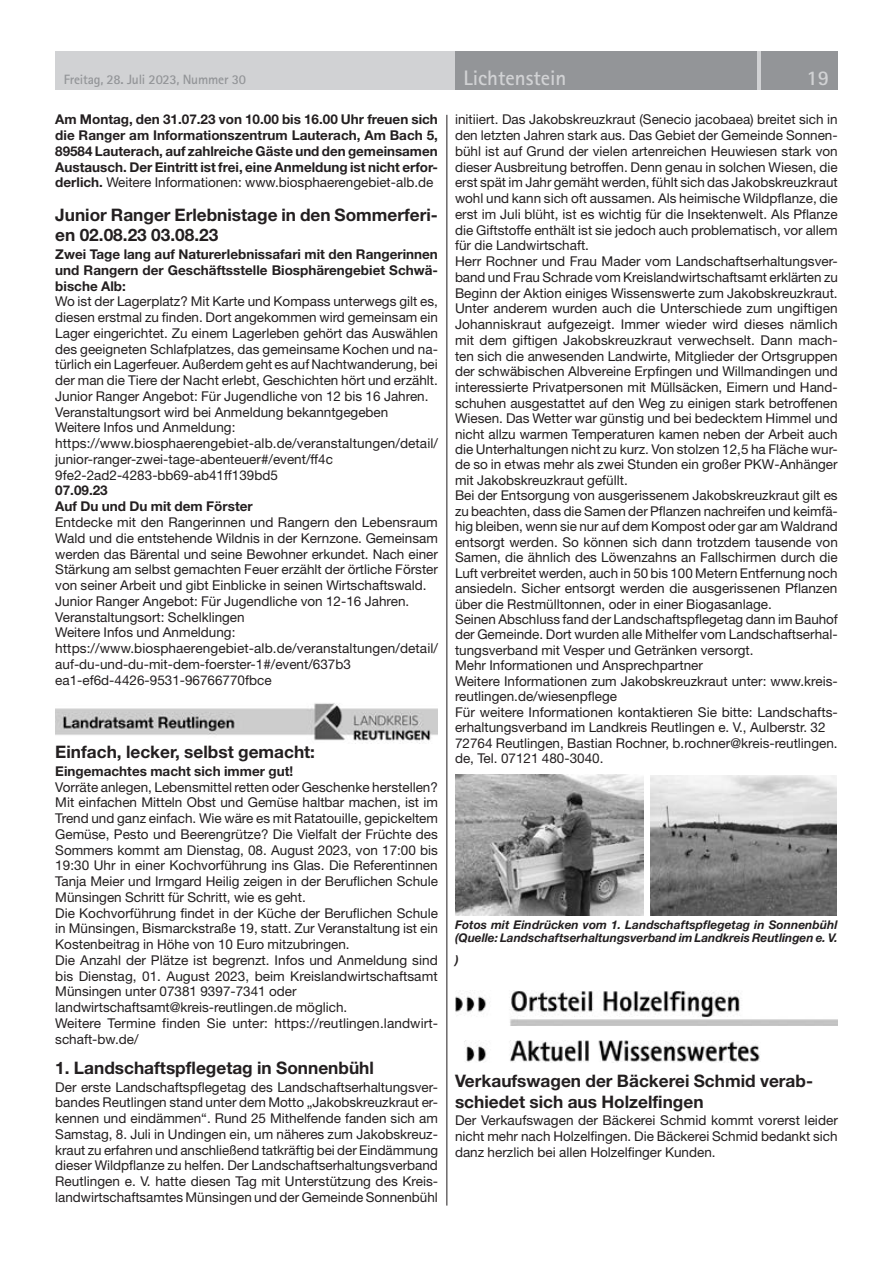
<style>
.page{position:relative;width:893px;height:1263px;background:#fff}
.page>*{position:absolute;margin:0;border:0;box-sizing:border-box;transform-origin:0 0}
.t1{font:700 21px "Rotis Sans Serif Std";color:#d1d2d4}
.t2{font:700 17.25px/20.5px "Helvetica Neue LT Std";color:#231f20}
.t3{font:13.5px/15.8px "Helvetica Neue LT Std";color:#231f20}
.t4{font:700 13.5px/15.8px "Helvetica Neue LT Std";color:#231f20;text-align:justify}
.t5{font:700 13.5px "Rotis Sans Serif Std";letter-spacing:-.015em;color:#939598}
.t6{font:italic 700 12px/13px "Helvetica Neue LT Std";color:#231f20}
.s1{font-weight:400}
</style>
<div class="page">
<div style="left:55px;top:51px;width:783px;height:38px;background:#d1d2d4"></div>
<div style="left:761px;top:51px;width:77px;height:38px;background:#939598"></div>
<div style="left:455px;top:51px;width:302px;height:38px;background:#939598"></div>
<hr style="left:446px;top:115px;width:1px;height:1090px;background:#231f20">
<img style="left:55px;top:703px;width:383px;height:41px">
<img style="left:456px;top:775px;width:187px;height:141px">
<img style="left:650px;top:776px;width:187px;height:140px">
<img style="left:455px;top:991px;width:383px;height:35px">
<img style="left:464px;top:1040px;width:296px;height:22px">
<p class="t5" style="left:64px;top:71px;width:184px">Freitag, 28. Juli 2023, Nummer 30</p>
<h1 class="t1" style="left:463px;top:65px;width:105px">Lichtenstein</h1>
<h1 class="t1" style="left:807px;top:65px;width:24px">19</h1>
<p class="t4" style="left:55px;top:111px;width:384px">Am Montag, den 31.07.23 von 10.00 bis 16.00 Uhr freuen sich die Ranger am Informationszentrum Lauterach, Am Bach 5, 89584 Lauterach, auf zahlreiche Gäste und den gemeinsamen Austausch. Der Eintritt ist frei, eine Anmeldung ist nicht erfor&shy;derlich. <span class="s1">Weitere Informationen: www.biosphaerengebiet-alb.de</span></p>
<p class="t2" style="left:55px;top:204px;width:384px">Junior Ranger Erlebnistage in den Sommerferi&shy;en 02.08.23 03.08.23</p>
<p class="t4" style="left:55px;top:246px;width:384px">Zwei Tage lang auf Naturerlebnissafari mit den Rangerinnen und Rangern der Geschäftsstelle Biosphärengebiet Schwä&shy;bische Alb:</p>
<p class="t3" style="left:55px;top:294px;width:384px">Wo ist der Lagerplatz? Mit Karte und Kompass unterwegs gilt es, diesen erstmal zu finden. Dort angekommen wird gemeinsam ein Lager eingerichtet. Zu einem Lagerleben gehört das Auswählen des geeigneten Schlafplatzes, das gemeinsame Kochen und na&shy;türlich ein Lagerfeuer. Außerdem geht es auf Nachtwanderung, bei der man die Tiere der Nacht erlebt, Geschichten hört und erzählt.<br>Junior Ranger Angebot: Für Jugendliche von 12 bis 16 Jahren.<br>Veranstaltungsort wird bei Anmeldung bekanntgegeben<br>Weitere Infos und Anmeldung: https://www.biosphaerengebiet-alb.de/veranstaltungen/detail/ junior-ranger-zwei-tage-abenteuer#/event/ff4c 9fe2-2ad2-4283-bb69-ab41ff139bd5</p>
<p class="t4" style="left:55px;top:482px;width:199px">07.09.23<br>Auf Du und Du mit dem Förster</p>
<p class="t3" style="left:55px;top:514px;width:384px">Entdecke mit den Rangerinnen und Rangern den Lebensraum Wald und die entstehende Wildnis in der Kernzone. Gemeinsam werden das Bärental und seine Bewohner erkundet. Nach einer Stärkung am selbst gemachten Feuer erzählt der örtliche Förster von seiner Arbeit und gibt Einblicke in seinen Wirtschaftswald.<br>Junior Ranger Angebot: Für Jugendliche von 12-16 Jahren.<br>Veranstaltungsort: Schelklingen<br>Weitere Infos und Anmeldung: https://www.biosphaerengebiet-alb.de/veranstaltungen/detail/ auf-du-und-du-mit-dem-foerster-1#/event/637b3 ea1-ef6d-4426-9531-96766770fbce</p>
<p class="t3" style="left:455px;top:112px;width:384px">initiiert. Das Jakobskreuzkraut (Senecio jacobaea) breitet sich in den letzten Jahren stark aus. Das Gebiet der Gemeinde Sonnen&shy;bühl ist auf Grund der vielen artenreichen Heuwiesen stark von dieser Ausbreitung betroffen. Denn genau in solchen Wiesen, die erst spät im Jahr gemäht werden, fühlt sich das Jakobskreuzkraut wohl und kann sich oft aussamen. Als heimische Wildpflanze, die erst im Juli blüht, ist es wichtig für die Insektenwelt. Als Pflanze die Giftstoffe enthält ist sie jedoch auch problematisch, vor allem für die Landwirtschaft.<br>Herr Rochner und Frau Mader vom Landschaftserhaltungsver&shy;band und Frau Schrade vom Kreislandwirtschaftsamt erklärten zu Beginn der Aktion einiges Wissenswerte zum Jakobskreuzkraut.<br>Unter anderem wurden auch die Unterschiede zum ungiftigen Johanniskraut aufgezeigt. Immer wieder wird dieses nämlich mit dem giftigen Jakobskreuzkraut verwechselt. Dann mach&shy;ten sich die anwesenden Landwirte, Mitglieder der Ortsgruppen der schwäbischen Albvereine Erpfingen und Willmandingen und interessierte Privatpersonen mit Müllsäcken, Eimern und Hand&shy;schuhen ausgestattet auf den Weg zu einigen stark betroffenen Wiesen. Das Wetter war günstig und bei bedecktem Himmel und nicht allzu warmen Temperaturen kamen neben der Arbeit auch die Unterhaltungen nicht zu kurz. Von stolzen 12,5 ha Fläche wur&shy;de so in etwas mehr als zwei Stunden ein großer PKW-Anhänger mit Jakobskreuzkraut gefüllt.<br>Bei der Entsorgung von ausgerissenem Jakobskreuzkraut gilt es zu beachten, dass die Samen der Pflanzen nachreifen und keimfä&shy;hig bleiben, wenn sie nur auf dem Kompost oder gar am Waldrand entsorgt werden. So können sich dann trotzdem tausende von Samen, die ähnlich des Löwenzahns an Fallschirmen durch die Luft verbreitet werden, auch in 50 bis 100 Metern Entfernung noch ansiedeln. Sicher entsorgt werden die ausgerissenen Pflanzen über die Restmülltonnen, oder in einer Biogasanlage.<br>Seinen Abschluss fand der Landschaftspflegetag dann im Bauhof der Gemeinde. Dort wurden alle Mithelfer vom Landschaftserhal&shy;tungsverband mit Vesper und Getränken versorgt.<br>Mehr Informationen und Ansprechpartner<br>Weitere Informationen zum Jakobskreuzkraut unter: www.kreis&shy;reutlingen.de/wiesenpflege<br>Für weitere Informationen kontaktieren Sie bitte: Landschafts&shy;erhaltungsverband im Landkreis Reutlingen e. V., Aulberstr. 32<br>72764 Reutlingen, Bastian Rochner, b.rochner@kreis-reutlingen. de, Tel. 07121 480-3040.</p>
<p class="t2" style="left:55px;top:741px;width:261px">Einfach, lecker, selbst gemacht:</p>
<p class="t4" style="left:55px;top:763px;width:239px">Eingemachtes macht sich immer gut!</p>
<p class="t3" style="left:55px;top:779px;width:384px">Vorräte anlegen, Lebensmittel retten oder Geschenke herstellen?<br>Mit einfachen Mitteln Obst und Gemüse haltbar machen, ist im Trend und ganz einfach. Wie wäre es mit Ratatouille, gepickeltem Gemüse, Pesto und Beerengrütze? Die Vielfalt der Früchte des Sommers kommt am Dienstag, 08. August 2023, von 17:00 bis 19:30 Uhr in einer Kochvorführung ins Glas. Die Referentinnen Tanja Meier und Irmgard Heilig zeigen in der Beruflichen Schule Münsingen Schritt für Schritt, wie es geht.<br>Die Kochvorführung findet in der Küche der Beruflichen Schule in Münsingen, Bismarckstraße 19, statt. Zur Veranstaltung ist ein Kostenbeitrag in Höhe von 10 Euro mitzubringen.<br>Die Anzahl der Plätze ist begrenzt. Infos und Anmeldung sind bis Dienstag, 01. August 2023, beim Kreislandwirtschaftsamt Münsingen unter 07381 9397-7341 oder landwirtschaftsamt@kreis-reutlingen.de möglich.<br>Weitere Termine finden Sie unter: https://reutlingen.landwirt&shy;schaft-bw.de/</p>
<p class="t2" style="left:55px;top:1057px;width:320px">1. Landschaftspflegetag in Sonnenbühl</p>
<p class="t3" style="left:55px;top:1079px;width:384px;text-align:justify">Der erste Landschaftspflegetag des Landschaftserhaltungsver&shy;bandes Reutlingen stand unter dem Motto „Jakobskreuzkraut er&shy;kennen und eindämmen“. Rund 25 Mithelfende fanden sich am Samstag, 8. Juli in Undingen ein, um näheres zum Jakobskreuz&shy;kraut zu erfahren und anschließend tatkräftig bei der Eindämmung dieser Wildpflanze zu helfen. Der Landschaftserhaltungsverband Reutlingen e. V. hatte diesen Tag mit Unterstützung des Kreis&shy;landwirtschaftsamtes Münsingen und der Gemeinde Sonnenbühl</p>
<p class="t6" style="left:455px;top:918px;width:384px">Fotos mit Eindrücken vom 1. Landschaftspflegetag in Sonnenbühl (Quelle: Landschaftserhaltungsverband im Landkreis Reutlingen e. V.</p>
<p class="t6" style="left:455px;top:953px;width:5px">)</p>
<p class="t2" style="left:455px;top:1070px;width:360px">Verkaufswagen der Bäckerei Schmid verab&shy;schiedet sich aus Holzelfingen</p>
<p class="t3" style="left:455px;top:1112px;width:384px;text-align:justify">Der Verkaufswagen der Bäckerei Schmid kommt vorerst leider nicht mehr nach Holzelfingen. Die Bäckerei Schmid bedankt sich danz herzlich bei allen Holzelfinger Kunden.</p>
</div>
